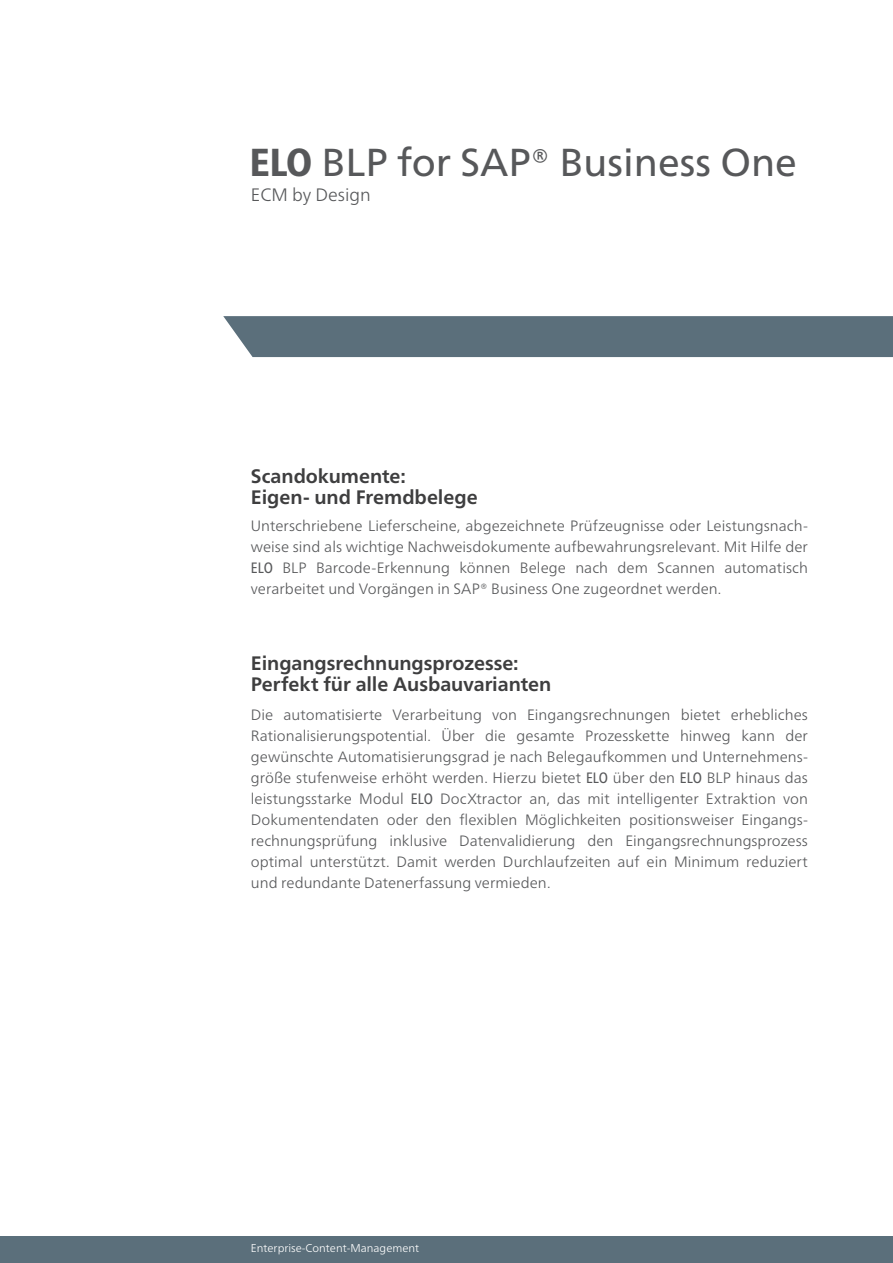
<style>
.page{position:relative;width:893px;height:1263px;background:#fff}
.page>*{position:absolute;margin:0;border:0;box-sizing:border-box;transform-origin:0 0}
.t1{font:39px "Frutiger Neue LTW1 G";color:#57585a}
.Headlines_Content{font:700 19.5px/21px "Frutiger Neue LTW1 G";letter-spacing:-.005em;color:#3e3e3f}
.t2{font:300 18px "Frutiger Neue LTW1 G";color:#57585a}
.Fließtext_Content{font:300 15px/21px "Frutiger Neue LTW1 G";letter-spacing:.005em;color:#57585a;text-align:justify}
.t3{font:300 11.25px "Frutiger Neue LTW1 G";color:#fff}
.s1{font-weight:800;font-stretch:condensed}
.s2{font-weight:400;font-stretch:condensed}
</style>
<div class="page">
<div style="left:223px;top:316px;width:670px;height:41px;background:#5b6f7b"></div>
<div style="left:0;top:1236px;width:893px;height:27px;background:#5b6f7b"></div>
<p class="t1" style="left:250px;top:139px;width:549px"><span class="s1">ELO</span> BLP for SAP® Business One</p>
<p class="t2" style="left:251px;top:184px;width:122px">ECM by Design</p>
<p class="Headlines_Content" style="left:251px;top:465px;width:228px">Scandokumente:<br>Eigen- und Fremdbelege</p>
<p class="Fließtext_Content" style="left:251px;top:515px;width:559px">Unterschriebene Lieferscheine, abgezeichnete Prüfzeugnisse oder Leistungsnach&shy;weise sind als wichtige Nachweisdokumente aufbewahrungsrelevant. Mit Hilfe der <span class="s2">ELO</span> BLP Barcode-Erkennung können Belege nach dem Scannen automatisch verarbeitet und Vorgängen in SAP® Business One zugeordnet werden.</p>
<p class="Headlines_Content" style="left:251px;top:652px;width:302px">Eingangsrechnungsprozesse:<br>Perfekt für alle Ausbauvarianten</p>
<p class="Fließtext_Content" style="left:251px;top:704px;width:559px">Die automatisierte Verarbeitung von Eingangsrechnungen bietet erhebliches Rationalisierungspotential. Über die gesamte Prozesskette hinweg kann der gewünschte Automatisierungsgrad je nach Belegaufkommen und Unternehmens&shy;größe stufenweise erhöht werden. Hierzu bietet <span class="s2">ELO</span> über den <span class="s2">ELO</span> BLP hinaus das leistungsstarke Modul <span class="s2">ELO</span> DocXtractor an, das mit intelligenter Extraktion von Dokumentendaten oder den flexiblen Möglichkeiten positionsweiser Eingangs&shy;rechnungsprüfung inklusive Datenvalidierung den Eingangsrechnungsprozess optimal unterstützt. Damit werden Durchlaufzeiten auf ein Minimum reduziert und redundante Datenerfassung vermieden.</p>
<p class="t3" style="left:251px;top:1241px;width:170px">Enterprise-Content-Management</p>
</div>
